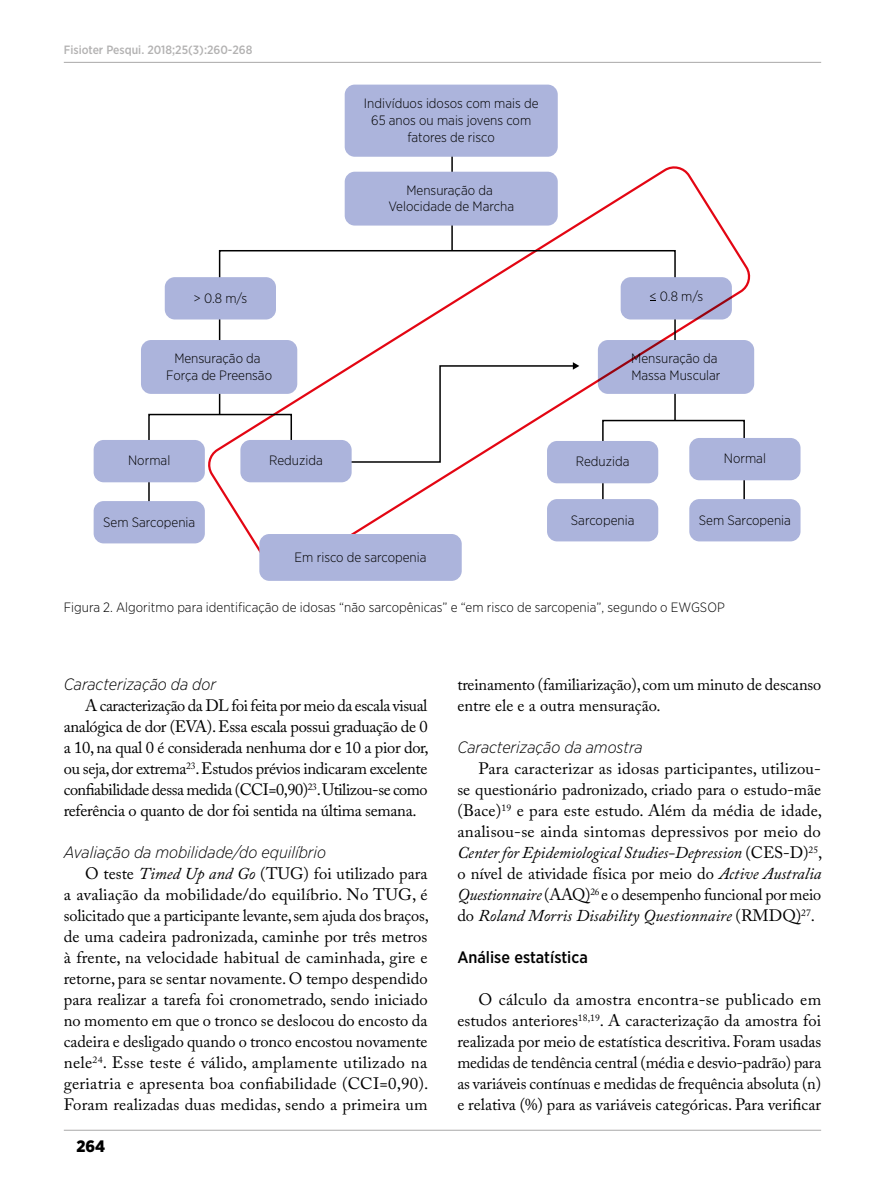
<style>
.page{position:relative;width:885px;height:1187px;background:#fff}
.page>*{position:absolute;margin:0;border:0;box-sizing:border-box;transform-origin:0 0}
.t1{font:16.5px/21px "Adobe Caslon Pro";letter-spacing:-.005em;color:#000;text-align:justify}
.t2{font:italic 300 16.5px "Gotham Narrow";color:#000}
.t3{font:500 16.5px "Gotham Narrow";color:#000}
.t4{font:900 16.5px "Gotham Narrow";color:#000}
.t5{font:300 13.5px/16.5px "Gotham Narrow";color:#000;text-align:center}
.t6{font:500 12px "Gotham Narrow";color:#b3b2b2}
.s1{font-style:italic}
</style>
<div class="page">
<hr style="left:64px;top:62px;width:757px;height:1px;background:#b3b2b2">
<hr style="left:64px;top:1129px;width:757px;height:1px;background:#b3b2b2">
<hr style="left:451px;top:139px;width:2px;height:112px;background:#000">
<svg style="left:147px;top:393px;width:61px;height:115px"></svg>
<div style="left:94px;top:440px;width:111px;height:42px;background:#acb4dc;border-radius:10px"></div>
<div style="left:94px;top:501px;width:111px;height:42px;background:#acb4dc;border-radius:10px"></div>
<div style="left:141px;top:340px;width:156px;height:54px;background:#acb4dc;border-radius:10px"></div>
<div style="left:165px;top:277px;width:111px;height:42px;background:#acb4dc;border-radius:10px"></div>
<div style="left:344px;top:85px;width:213px;height:72px;background:#acb4dc;border-radius:10px"></div>
<div style="left:689px;top:438px;width:111px;height:42px;background:#acb4dc;border-radius:10px"></div>
<div style="left:689px;top:499px;width:111px;height:42px;background:#acb4dc;border-radius:10px"></div>
<div style="left:597px;top:340px;width:157px;height:54px;background:#acb4dc;border-radius:10px"></div>
<svg style="left:208px;top:166px;width:542px;height:409px"></svg>
<div style="left:259px;top:534px;width:202px;height:47px;background:#acb4dc;border-radius:10px"></div>
<p class="t6" style="left:64px;top:42px;width:190px">Fisioter Pesqui. 2018;25(3):260-268</p>
<p class="t5" style="left:364px;top:95px;width:176px">Indivíduos idosos com mais de<br>65 anos ou mais jovens com fatores de risco</p>
<p class="t5" style="left:388px;top:181px;width:127px">Mensuração da<br>Velocidade de Marcha</p>
<p class="t5" style="left:193px;top:289px;width:55px">&gt; 0.8 m/s</p>
<p class="t5" style="left:649px;top:287px;width:55px">&lt; 0.8 m/s</p>
<p class="t5" style="left:166px;top:349px;width:107px">Mensuração da<br>Força de Preensão</p>
<p class="t5" style="left:631px;top:349px;width:91px;text-align:left">Mensuração da<br>Massa Muscular</p>
<p class="t5" style="left:128px;top:452px;width:44px">Normal</p>
<p class="t5" style="left:269px;top:452px;width:55px">Reduzida</p>
<p class="t5" style="left:575px;top:453px;width:55px">Reduzida</p>
<p class="t5" style="left:723px;top:450px;width:44px">Normal</p>
<p class="t5" style="left:103px;top:513px;width:94px">Sem Sarcopenia</p>
<p class="t5" style="left:571px;top:511px;width:65px">Sarcopenia</p>
<p class="t5" style="left:698px;top:511px;width:94px">Sem Sarcopenia</p>
<p class="t5" style="left:294px;top:548px;width:133px">Em risco de sarcopenia</p>
<p class="t5" style="left:64px;top:598px;width:662px">Figura 2. Algoritmo para identificação de idosas “não sarcopênicas” e “em risco de sarcopenia”, segundo o EWGSOP</p>
<p class="t2" style="left:64px;top:674px;width:154px">Caracterização da dor</p>
<p class="t1" style="left:64px;top:695px;width:366px;text-indent:21px">A caracterização da DL foi feita por meio da escala visual analógica de dor (EVA). Essa escala possui graduação de 0 a 10, na qual 0 é considerada nenhuma dor e 10 a pior dor, ou seja, dor extrema<sup>23</sup>. Estudos prévios indicaram excelente confiabilidade dessa medida (CCI=0,90)<sup>23</sup>. Utilizou-se como referência o quanto de dor foi sentida na última semana.</p>
<p class="t2" style="left:64px;top:842px;width:264px">Avaliação da mobilidade/do equilíbrio</p>
<p class="t1" style="left:64px;top:863px;width:366px;text-indent:21px">O teste <span class="s1">Timed Up and Go</span> (TUG) foi utilizado para a avaliação da mobilidade/do equilíbrio. No TUG, é solicitado que a participante levante, sem ajuda dos braços, de uma cadeira padronizada, caminhe por três metros à frente, na velocidade habitual de caminhada, gire e retorne, para se sentar novamente. O tempo despendido para realizar a tarefa foi cronometrado, sendo iniciado no momento em que o tronco se deslocou do encosto da cadeira e desligado quando o tronco encostou novamente nele<sup>24</sup>. Esse teste é válido, amplamente utilizado na geriatria e apresenta boa confiabilidade (CCI=0,90).<br>Foram realizadas duas medidas, sendo a primeira um</p>
<p class="t4" style="left:77px;top:1135px;width:30px">264</p>
<p class="t1" style="left:457px;top:674px;width:365px">treinamento (familiarização), com um minuto de descanso entre ele e a outra mensuração.</p>
<p class="t2" style="left:457px;top:737px;width:187px">Caracterização da amostra</p>
<p class="t1" style="left:457px;top:758px;width:366px;text-indent:21px">Para caracterizar as idosas participantes, utilizou&shy;se questionário padronizado, criado para o estudo-mãe (Bace)<sup>19</sup> e para este estudo. Além da média de idade, analisou-se ainda sintomas depressivos por meio do <span class="s1">Center for Epidemiological Studies-Depression</span> (CES-D)<sup>25</sup>, o nível de atividade física por meio do <span class="s1">Active Australia Questionnaire</span> (AAQ)<sup>26</sup> e o desempenho funcional por meio do <span class="s1">Roland Morris Disability Questionnaire</span> (RMDQ)<sup>27</sup>.</p>
<p class="t3" style="left:457px;top:947px;width:132px">Análise estatística</p>
<p class="t1" style="left:457px;top:989px;width:365px;text-indent:21px">O cálculo da amostra encontra-se publicado em estudos anteriores<sup>18,19</sup>. A caracterização da amostra foi realizada por meio de estatística descritiva. Foram usadas medidas de tendência central (média e desvio-padrão) para as variáveis contínuas e medidas de frequência absoluta (n) e relativa (%) para as variáveis categóricas. Para verificar</p>
</div>
